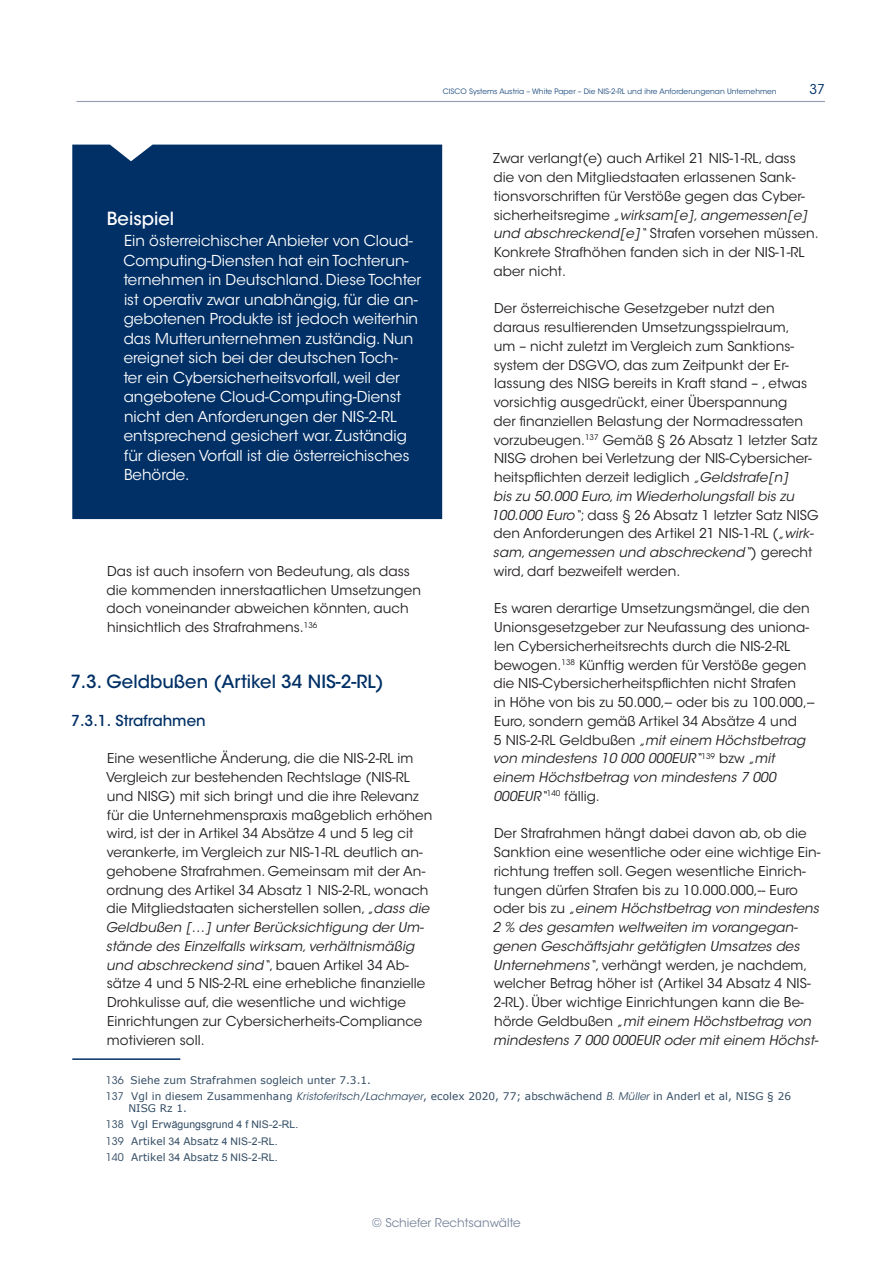
<style>
.page{position:relative;width:893px;height:1263px;background:#fff}
.page>*{position:absolute;margin:0;border:0;box-sizing:border-box;transform-origin:0 0}
.t1{font:500 18px "ITC Avant Garde Std";color:#003066}
.t2{font:500 18px "ITC Avant Garde Std";color:#fff}
.t3{font:15px/19.5px "ITC Avant Garde Std";color:#fff}
.t4{font:500 15px "ITC Avant Garde Std";color:#003066}
.t5{font:13.5px/18.8px "ITC Avant Garde Std";letter-spacing:.005em;color:#231f20}
.t6{font:13.5px "ITC Avant Garde Std";color:#003066}
.t7{font:12px "ITC Avant Garde Std";color:#77859a}
.t8{font:10.5px/16.2px "Verdana";letter-spacing:.005em;color:#324c64}
.t9{font:10.5px "Arial";letter-spacing:.005em;color:#324c64}
.t10{font:7.5px "ITC Avant Garde Std";letter-spacing:.005em;color:#1b4a7d}
.s1{font-style:italic}
.s2{font-family:"ITC Avant Garde Std"}
.s3{font-family:"ITC Avant Garde Std";font-style:italic}
.s4{font-family:"Verdana"}
.s5{font-family:"Arial"}
</style>
<div class="page">
<div style="left:72px;top:145px;width:370px;height:374px;background:#003066"></div>
<hr style="left:77px;top:101px;width:748px;height:1px;background:#949eaf">
<hr style="left:72px;top:1058px;width:108px;height:2px;background:#003066">
<p class="t10" style="left:443px;top:87px;width:335px">CISCO Systems Austria – White Paper – Die NIS-2-RL und ihre Anforderungenan Unternehmen</p>
<p class="t6" style="left:809px;top:81px;width:17px">37</p>
<p class="t5" style="left:493px;top:149px;width:327px">Zwar verlangt(e) auch Artikel 21 NIS-1-RL, dass die von den Mitgliedstaaten erlassenen Sank&shy;tionsvorschriften für Verstöße gegen das Cyber&shy;sicherheitsregime <span class="s1">„wirksam[e], angemessen[e] und abschreckend[e]“</span> Strafen vorsehen müssen.<br>Konkrete Strafhöhen fanden sich in der NIS-1-RL aber nicht.</p>
<p class="t5" style="left:491px;top:299px;width:329px">Der österreichische Gesetzgeber nutzt den daraus resultierenden Umsetzungsspielraum,<br>um – nicht zuletzt im Vergleich zum Sanktions&shy;system der DSGVO, das zum Zeitpunkt der Er&shy;lassung des NISG bereits in Kraft stand – , etwas vorsichtig ausgedrückt, einer Überspannung<br>der finanziellen Belastung der Normadressaten vorzubeugen.<sup>137</sup> Gemäß § 26 Absatz 1 letzter Satz NISG drohen bei Verletzung der NIS-Cybersicher&shy;heitspflichten derzeit lediglich <span class="s1">„Geldstrafe[n]<br>bis zu 50.000 Euro, im Wiederholungsfall bis zu 100.000 Euro“</span>; dass § 26 Absatz 1 letzter Satz NISG den Anforderungen des Artikel 21 NIS-1-RL (<span class="s1">„wirk&shy;sam, angemessen und abschreckend“</span>) gerecht wird, darf bezweifelt werden.</p>
<p class="t5" style="left:493px;top:599px;width:323px">Es waren derartige Umsetzungsmängel, die den Unionsgesetzgeber zur Neufassung des uniona&shy;len Cybersicherheitsrechts durch die NIS-2-RL bewogen.<sup>138</sup> Künftig werden für Verstöße gegen die NIS-Cybersicherheitspflichten nicht Strafen<br>in Höhe von bis zu 50.000,-- oder bis zu 100.000,-- Euro, sondern gemäß Artikel 34 Absätze 4 und<br>5 NIS-2-RL Geldbußen <span class="s1">„mit einem Höchstbetrag von mindestens 10 000 000EUR“</span><sup>139</sup> bzw <span class="s1">„mit einem Höchstbetrag von mindestens 7 000<br>000EUR“</span><sup>140</sup> fällig.</p>
<p class="t5" style="left:492px;top:824px;width:330px">Der Strafrahmen hängt dabei davon ab, ob die Sanktion eine wesentliche oder eine wichtige Ein&shy;richtung treffen soll. Gegen wesentliche Einrich&shy;tungen dürfen Strafen bis zu 10.000.000,-- Euro oder bis zu <span class="s1">„einem Höchstbetrag von mindestens 2 % des gesamten weltweiten im vorangegan&shy;genen Geschäftsjahr getätigten Umsatzes des Unternehmens“</span>, verhängt werden, je nachdem, welcher Betrag höher ist (Artikel 34 Absatz 4 NIS-2-RL). Über wichtige Einrichtungen kann die Be&shy;hörde Geldbußen <span class="s1">„mit einem Höchstbetrag von mindestens 7 000 000EUR oder mit einem Höchst-</span></p>
<h1 class="t2" style="left:107px;top:208px;width:69px">Beispiel</h1>
<p class="t3" style="left:123px;top:231px;width:299px">Ein österreichischer Anbieter von Cloud-Computing-Diensten hat ein Tochterun&shy;ternehmen in Deutschland. Diese Tochter ist operativ zwar unabhängig, für die an&shy;gebotenen Produkte ist jedoch weiterhin das Mutterunternehmen zuständig. Nun ereignet sich bei der deutschen Toch-<br>ter ein Cybersicherheitsvorfall, weil der angebotene Cloud-Computing-Dienst nicht den Anforderungen der NIS-2-RL entsprechend gesichert war. Zuständig für diesen Vorfall ist die österreichisches Behörde.</p>
<p class="t5" style="left:107px;top:562px;width:316px">Das ist auch insofern von Bedeutung, als dass die kommenden innerstaatlichen Umsetzungen doch voneinander abweichen könnten, auch hinsichtlich des Strafrahmens.<sup>136</sup></p>
<h1 class="t1" style="left:70px;top:671px;width:315px">7.3. Geldbußen (Artikel 34 NIS-2-RL)</h1>
<p class="t4" style="left:71px;top:711px;width:136px">7.3.1. Strafrahmen</p>
<p class="t5" style="left:106px;top:749px;width:328px">Eine wesentliche Änderung, die die NIS-2-RL im Vergleich zur bestehenden Rechtslage (NIS-RL und NISG) mit sich bringt und die ihre Relevanz für die Unternehmenspraxis maßgeblich erhöhen wird, ist der in Artikel 34 Absätze 4 und 5 leg cit verankerte, im Vergleich zur NIS-1-RL deutlich an&shy;gehobene Strafrahmen. Gemeinsam mit der An&shy;ordnung des Artikel 34 Absatz 1 NIS-2-RL, wonach die Mitgliedstaaten sicherstellen sollen, <span class="s1">„dass die Geldbußen […] unter Berücksichtigung der Um&shy;stände des Einzelfalls wirksam, verhältnismäßig und abschreckend sind“</span>, bauen Artikel 34 Ab&shy;sätze 4 und 5 NIS-2-RL eine erhebliche finanzielle Drohkulisse auf, die wesentliche und wichtige Einrichtungen zur Cybersicherheits-Compliance motivieren soll.</p>
<p class="t8" style="left:106px;top:1072px;width:687px"><span class="s2">136</span> Siehe zum Strafrahmen sogleich unter 7.3.1.<br><span class="s2">137</span> Vgl in diesem Zusammenhang <span class="s3">Kristoferitsch/Lachmayer</span>, ecolex 2020, 77; abschwächend <span class="s3">B. Müller</span> in Anderl et al, NISG § 26</p>
<p class="t8" style="left:128px;top:1100px;width:60px">NISG Rz 1.</p>
<p class="t9" style="left:106px;top:1118px;width:194px"><span class="s2">138</span> <span class="s4">Vgl Erw</span>ägungsgrund 4 f NIS-2-RL.</p>
<p class="t8" style="left:106px;top:1133px;width:174px"><span class="s2">139</span> Artikel <span class="s5">34</span> Absatz <span class="s5">4 NIS-2-RL.<br></span><span class="s2">140</span> Artikel <span class="s5">34</span> Absatz <span class="s5">5 NIS-2-RL.</span></p>
<p class="t7" style="left:372px;top:1216px;width:150px">© Schiefer Rechtsanwälte</p>
</div>
